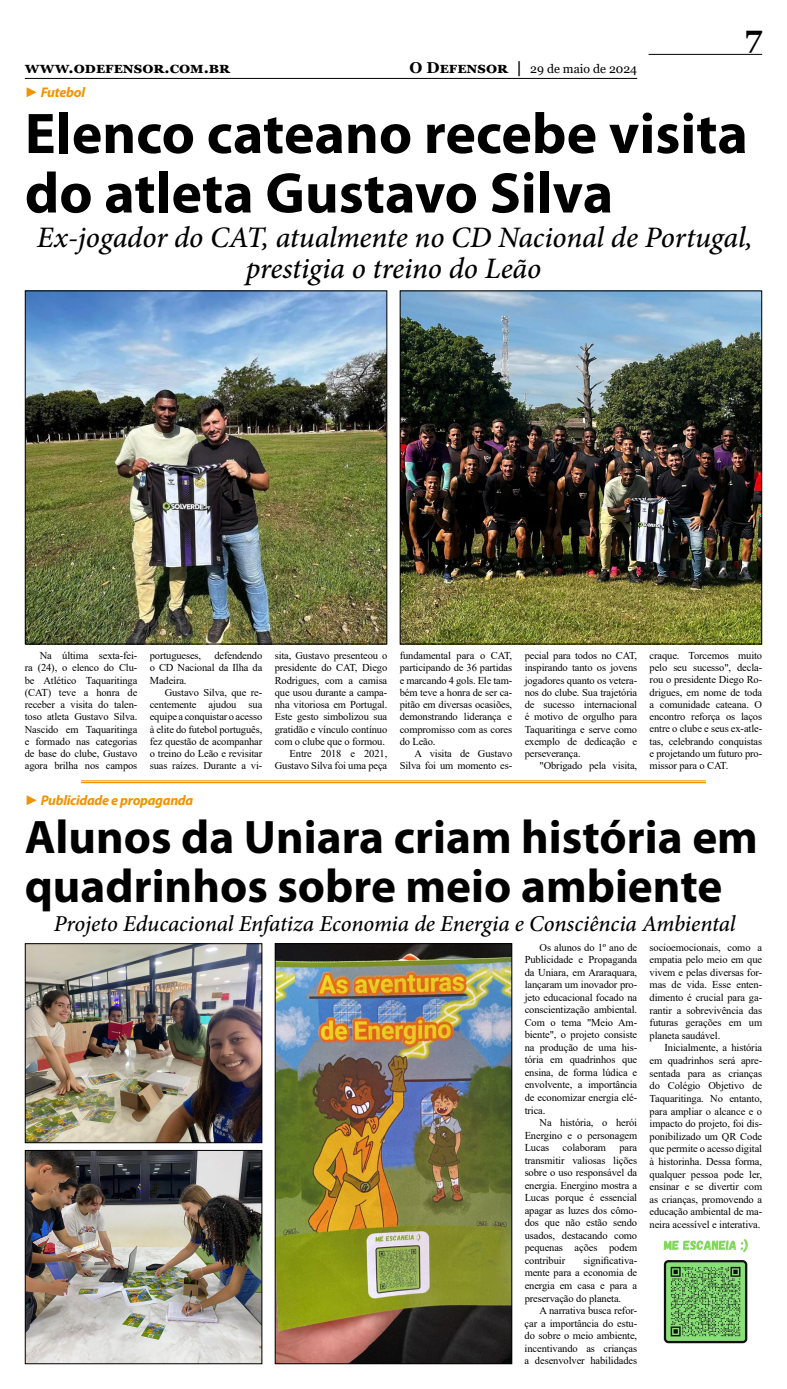
<style>
.page{position:relative;width:787px;height:1389px;background:#fff}
.page>*{position:absolute;margin:0;border:0;box-sizing:border-box;transform-origin:0 0}
.t1{font:700 57.75px/59.5px "Myriad Pro";color:#000}
.t2{font:700 47.25px/49px "Myriad Pro";color:#000}
.t3{font:700 30.62px "Georgia";color:#000}
.t4{font:italic 500 29.75px/31.5px "Minion Pro";letter-spacing:-.005em;color:#000;text-align:center}
.t5{font:italic 500 22.75px "Minion Pro";letter-spacing:-.005em;color:#000}
.t6{font:700 15.75px "Georgia";color:#000}
.t7{font:italic 700 14px "Myriad Pro";letter-spacing:-.02em;color:#f39200}
.t8{font:12.25px "Georgia";color:#000}
.t9{font:10.5px/12.2px "Times New Roman";letter-spacing:-.01em;color:#000;text-align:justify}
.s1{font-weight:700;font-size:15.75px}
.s2{font-family:"Times New Roman";font-style:normal}
</style>
<div class="page">
<hr style="left:648px;top:54px;width:113px;height:1px;background:#000">
<hr style="left:25px;top:78px;width:612px;height:1px;background:#000">
<img style="left:27px;top:945px;width:233px;height:196px">
<div style="left:25px;top:943px;width:237px;height:200px;border:1px solid #000"></div>
<img style="left:27px;top:1152px;width:233px;height:210px">
<div style="left:25px;top:1150px;width:237px;height:214px;border:1px solid #000"></div>
<img style="left:276px;top:945px;width:234px;height:417px">
<div style="left:274px;top:943px;width:238px;height:421px;border:1px solid #000"></div>
<img style="left:663px;top:1239px;width:85px;height:105px">
<img style="left:27px;top:292px;width:358px;height:350px">
<div style="left:25px;top:290px;width:362px;height:354px;border:1px solid #000"></div>
<img style="left:401px;top:292px;width:358px;height:350px">
<div style="left:399px;top:290px;width:362px;height:354px;border:1px solid #000"></div>
<hr style="left:81px;top:781px;width:624px;height:1px;background:#f39200">
<hr style="left:81px;top:782px;width:624px;height:1px;background:#f39200">
<h3 class="t6" style="left:25px;top:58px;width:207px">www.odefensor.com.br</h3>
<p class="t8" style="left:409px;top:62px;width:229px"><span class="s1">O Defensor |</span> 29 de maio de 2024</p>
<h3 class="t3" style="left:744px;top:17px;width:18px">7</h3>
<h3 class="t7" style="left:25px;top:83px;width:62px"><span class="s2">►</span> Futebol</h3>
<h1 class="t1" style="left:25px;top:102px;width:724px">Elenco cateano recebe visita do atleta Gustavo Silva</h1>
<h3 class="t4" style="left:37px;top:221px;width:717px">Ex-jogador do CAT, atualmente no CD Nacional de Portugal, prestigia o treino do Leão</h3>
<p class="t9" style="left:25px;top:649px;width:114px;text-indent:15px">Na última sexta-fei&shy;ra (24), o elenco do Clu&shy;be Atlético Taquaritinga (CAT) teve a honra de receber a visita do talen&shy;toso atleta Gustavo Silva.<br>Nascido em Taquaritinga e formado nas categorias de base do clube, Gustavo agora brilha nos campos</p>
<p class="t9" style="left:150px;top:649px;width:53px">portugueses,</p>
<p class="t9" style="left:150px;top:649px;width:114px;text-indent:65px">defendendo o CD Nacional da Ilha da Madeira.</p>
<p class="t9" style="left:150px;top:686px;width:114px;text-indent:15px">Gustavo Silva, que re&shy;centemente ajudou sua equipe a conquistar o acesso à elite do futebol português, fez questão de acompanhar o treino do Leão e revisitar suas raízes. Durante a vi-</p>
<p class="t9" style="left:274px;top:649px;width:114px;text-align:right">sita, Gustavo presenteou o presidente do CAT, Diego<br>Rodrigues, com a camisa que usou durante a campa&shy;nha vitoriosa em Portugal.<br>Este gesto simbolizou sua gratidão e vínculo contínuo com o clube que o formou.<br>Entre 2018 e 2021,<br>Gustavo Silva foi uma peça</p>
<p class="t9" style="left:399px;top:649px;width:114px">fundamental para o CAT, participando de 36 partidas e marcando 4 gols. Ele tam&shy;bém teve a honra de ser ca&shy;pitão em diversas ocasiões, demonstrando liderança e compromisso com as cores do Leão.</p>
<p class="t9" style="left:399px;top:747px;width:114px;text-align:right">A visita de Gustavo<br>Silva foi um momento es-</p>
<p class="t9" style="left:524px;top:649px;width:114px">pecial para todos no CAT, inspirando tanto os jovens jogadores quanto os vetera&shy;nos do clube. Sua trajetória de sucesso internacional é motivo de orgulho para Taquaritinga e serve como exemplo de dedicação e perseverança.</p>
<p class="t9" style="left:539px;top:759px;width:99px">"Obrigado pela visita,</p>
<p class="t9" style="left:649px;top:649px;width:114px">craque. Torcemos muito pelo seu sucesso", decla&shy;rou o presidente Diego Ro&shy;drigues, em nome de toda a comunidade cateana. O encontro reforça os laços entre o clube e seus ex-atle&shy;tas, celebrando conquistas e projetando um futuro pro&shy;missor para o CAT.</p>
<h3 class="t7" style="left:25px;top:791px;width:170px"><span class="s2">►</span> Publicidade e propaganda</h3>
<h2 class="t2" style="left:25px;top:811px;width:734px">Alunos da Uniara criam história em quadrinhos sobre meio ambiente</h2>
<h3 class="t5" style="left:54px;top:908px;width:683px">Projeto Educacional Enfatiza Economia de Energia e Consciência Ambiental</h3>
<p class="t9" style="left:524px;top:940px;width:114px;line-height:12.5px;text-indent:15px">Os alunos do 1º ano de Publicidade e Propaganda da Uniara, em Araraquara, lançaram um inovador pro&shy;jeto educacional focado na conscientização ambiental.<br>Com o tema "Meio Am&shy;biente", o projeto consiste na produção de uma his&shy;tória em quadrinhos que ensina, de forma lúdica e envolvente, a importância de economizar energia elé&shy;trica.</p>
<p class="t9" style="left:524px;top:1116px;width:114px;line-height:12.5px;text-indent:15px">Na história, o herói Energino e o personagem Lucas</p>
<p class="t9" style="left:649px;top:940px;width:114px;line-height:12.6px">socioemocionais, como a empatia pelo meio em que vivem e pelas diversas for&shy;mas de vida. Esse enten&shy;dimento é crucial para ga&shy;rantir a sobrevivência das futuras gerações em um planeta saudável.</p>
<p class="t9" style="left:649px;top:1041px;width:114px;line-height:12.6px;text-indent:15px">Inicialmente, a história em quadrinhos será apre&shy;sentada para as crianças do Colégio Objetivo de Taquaritinga. No entanto, para ampliar o alcance e o impacto do projeto, foi dis&shy;ponibilizado um QR Code que permite o acesso digital à historinha. Dessa forma, qualquer pessoa pode ler, ensinar e se divertir com as crianças, promovendo a educação ambiental de ma&shy;neira acessível e interativa.</p>
<p class="t9" style="left:562px;top:1141px;width:45px">colaboram</p>
<p class="t9" style="left:524px;top:1141px;width:114px;line-height:12.5px;text-indent:95px">para transmitir valiosas lições sobre o uso responsável da energia. Energino mostra a Lucas porque é essencial apagar as luzes dos cômo&shy;dos que não estão sendo usados, destacando como pequenas ações podem contribuir</p>
<p class="t9" style="left:524px;top:1254px;width:114px;line-height:12.5px;text-indent:59px">significativa&shy;mente para a economia de energia em casa e para a preservação do planeta.</p>
<p class="t9" style="left:524px;top:1304px;width:114px;line-height:12.5px;text-indent:15px">A narrativa busca refor&shy;çar a importância do estu&shy;do sobre o meio ambiente, incentivando as crianças a desenvolver habilidades</p>
</div>
